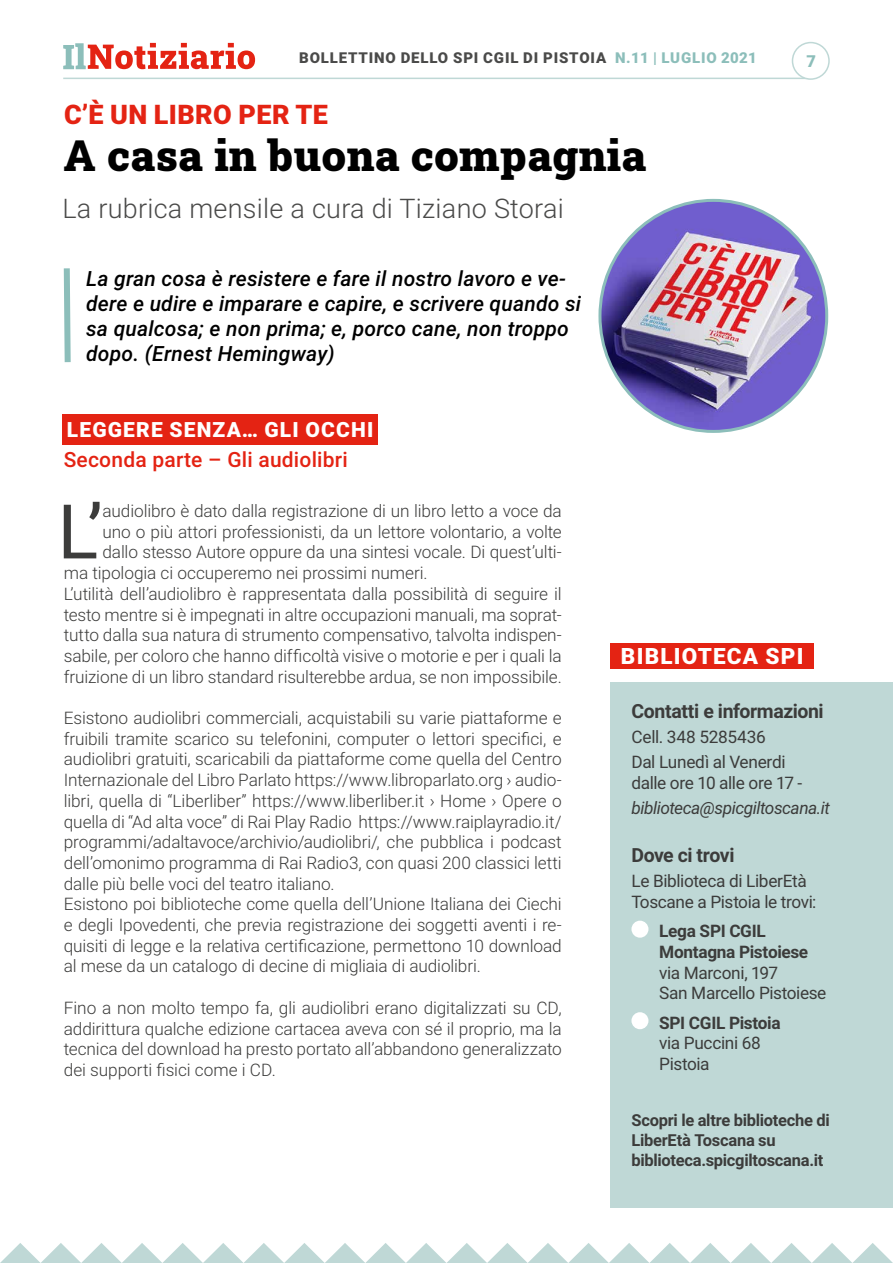
<style>
.page{position:relative;width:893px;height:1263px;background:#fff}
.page>*{position:absolute;margin:0;border:0;box-sizing:border-box;transform-origin:0 0}
.t1{font:75.45px "Roboto";color:#3c3c3b}
.t2{font:900 43.5px "Roboto Slab";letter-spacing:.01em;color:#000}
.t3{font:300 27px "Roboto";letter-spacing:.01em;color:#4a4a49}
.t4{font:900 27px "Roboto";letter-spacing:.015em;color:#e42313}
.t5{font:900 22.5px "Roboto";letter-spacing:.055em;color:#fff}
.t6{font:italic 500 21px/25.2px "Roboto";letter-spacing:.01em;color:#000}
.t7{font:500 21px "Roboto";letter-spacing:.01em;color:#e42313}
.t8{font:900 21px "Roboto";letter-spacing:.055em;color:#fff}
.t9{font:700 19.5px "Roboto";letter-spacing:-.02em;color:#3c3c3b}
.t10{font:300 17.25px/20.7px "Roboto";letter-spacing:-.005em;color:#3c3c3b}
.t11{font:17.25px/20.7px "Roboto";letter-spacing:-.02em;color:#3c3c3b}
.t12{font:700 17.25px/20.7px "Roboto";letter-spacing:-.02em;color:#3c3c3b}
.t13{font:italic 17.25px "Roboto";letter-spacing:-.025em;color:#3c3c3b}
.t14{font:700 16.5px/19.8px "Roboto";letter-spacing:-.02em;color:#3c3c3b}
.t15{font:900 16.5px "Roboto";color:#8cbeba}
.t16{font:900 15px "Roboto";letter-spacing:.055em;color:#4a4a49}
.s1{color:#8cbeba}
</style>
<div class="page">
<svg style="left:63px;top:43px;width:192px;height:26px"></svg>
<hr style="left:63px;top:78px;width:748px;height:1px;background:#bfd8d6">
<div style="left:792px;top:42px;width:38px;height:38px;border:2px solid #bfd8d6;border-radius:50%"></div>
<svg style="left:0;top:1243px;width:893px;height:20px"></svg>
<div style="left:610px;top:643px;width:204px;height:26px;background:#e42313"></div>
<div style="left:610px;top:682px;width:283px;height:526px;background:#bfd8d6"></div>
<div style="left:631px;top:921px;width:17px;height:17px;background:#fff;border-radius:50%"></div>
<div style="left:631px;top:1012px;width:17px;height:17px;background:#fff;border-radius:50%"></div>
<svg style="left:63px;top:268px;width:8px;height:95px"></svg>
<div style="left:62px;top:414px;width:316px;height:31px;background:#e42313"></div>
<img style="left:602px;top:200px;width:225px;height:231px">
<p class="t16" style="left:299px;top:47px;width:459px">BOLLETTINO DELLO SPI CGIL DI PISTOIA <span class="s1">N.11 | LUGLIO 2021</span></p>
<p class="t15" style="left:806px;top:49px;width:11px">7</p>
<h3 class="t4" style="left:64px;top:96px;width:265px">C’È UN LIBRO PER TE</h3>
<h2 class="t2" style="left:64px;top:125px;width:584px">A casa in buona compagnia</h2>
<h3 class="t3" style="left:62px;top:190px;width:503px">La rubrica mensile a cura di Tiziano Storai</h3>
<p class="t6" style="left:86px;top:265px;width:497px">La gran cosa è resistere e fare il nostro lavoro e ve&shy;dere e udire e imparare e capire, e scrivere quando si sa qualcosa; e non prima; e, porco cane, non troppo dopo. (Ernest Hemingway)</p>
<p class="t8" style="left:67px;top:415px;width:308px">LEGGERE SENZA… GLI OCCHI</p>
<p class="t7" style="left:64px;top:445px;width:285px">Seconda parte – Gli audiolibri</p>
<h1 class="t1" style="left:58px;top:479px;width:46px">L’</h1>
<p class="t10" style="left:102px;top:500px;width:461px">audiolibro è dato dalla registrazione di un libro letto a voce da</p>
<p class="t10" style="left:102px;top:521px;width:461px">uno o più attori professionisti, da un lettore volontario, a volte</p>
<p class="t10" style="left:102px;top:541px;width:461px">dallo stesso Autore oppure da una sintesi vocale. Di quest’ulti-</p>
<p class="t10" style="left:64px;top:562px;width:365px">ma tipologia ci occuperemo nei prossimi numeri.</p>
<p class="t10" style="left:64px;top:583px;width:499px">L’utilità dell’audiolibro è rappresentata dalla possibilità di seguire il</p>
<p class="t10" style="left:64px;top:603px;width:499px">testo mentre si è impegnati in altre occupazioni manuali, ma soprat-</p>
<p class="t10" style="left:64px;top:624px;width:499px">tutto dalla sua natura di strumento compensativo, talvolta indispen-</p>
<p class="t10" style="left:64px;top:645px;width:499px">sabile, per coloro che hanno difficoltà visive o motorie e per i quali la</p>
<p class="t10" style="left:64px;top:665px;width:499px">fruizione di un libro standard risulterebbe ardua, se non impossibile.</p>
<p class="t10" style="left:64px;top:707px;width:499px">Esistono audiolibri commerciali, acquistabili su varie piattaforme e fruibili tramite scarico su telefonini, computer o lettori specifici, e audiolibri gratuiti, scaricabili da piattaforme come quella del Centro Internazionale del Libro Parlato https://www.libroparlato.org › audio&shy;libri, quella di “Liberliber” https://www.liberliber.it › Home › Opere o quella di “Ad alta voce” di Rai Play Radio https://www.raiplayradio.it/ programmi/adaltavoce/archivio/audiolibri/, che pubblica i podcast dell’omonimo programma di Rai Radio3, con quasi 200 classici letti dalle più belle voci del teatro italiano.<br>Esistono poi biblioteche come quella dell’Unione Italiana dei Ciechi e degli Ipovedenti, che previa registrazione dei soggetti aventi i re&shy;quisiti di legge e la relativa certificazione, permettono 10 download al mese da un catalogo di decine di migliaia di audiolibri.</p>
<p class="t10" style="left:64px;top:997px;width:499px;text-align:justify">Fino a non molto tempo fa, gli audiolibri erano digitalizzati su CD, addirittura qualche edizione cartacea aveva con sé il proprio, ma la tecnica del download ha presto portato all’abbandono generalizzato dei supporti fisici come i CD.</p>
<h3 class="t5" style="left:621px;top:641px;width:184px">BIBLIOTECA SPI</h3>
<p class="t9" style="left:631px;top:697px;width:194px">Contatti e informazioni</p>
<p class="t11" style="left:631px;top:724px;width:156px;line-height:24.9px">Cell. 348 5285436<br>Dal Lunedì al Venerdi</p>
<p class="t11" style="left:631px;top:772px;width:172px">dalle ore 10 alle ore 17 -</p>
<p class="t13" style="left:631px;top:795px;width:200px">biblioteca@spicgiltoscana.it</p>
<p class="t9" style="left:631px;top:841px;width:105px">Dove ci trovi</p>
<p class="t11" style="left:631px;top:870px;width:186px">Le Biblioteca di LiberEtà<br>Toscane a Pistoia le trovi:</p>
<p class="t12" style="left:659px;top:920px;width:151px">Lega SPI CGIL<br>Montagna Pistoiese</p>
<p class="t11" style="left:659px;top:961px;width:169px">via Marconi, 197<br>San Marcello Pistoiese</p>
<p class="t12" style="left:659px;top:1012px;width:123px">SPI CGIL Pistoia</p>
<p class="t11" style="left:659px;top:1032px;width:103px">via Puccini 68<br>Pistoia</p>
<p class="t14" style="left:631px;top:1110px;width:200px">Scopri le altre biblioteche di<br>LiberEtà Toscana su biblioteca.spicgiltoscana.it</p>
</div>
